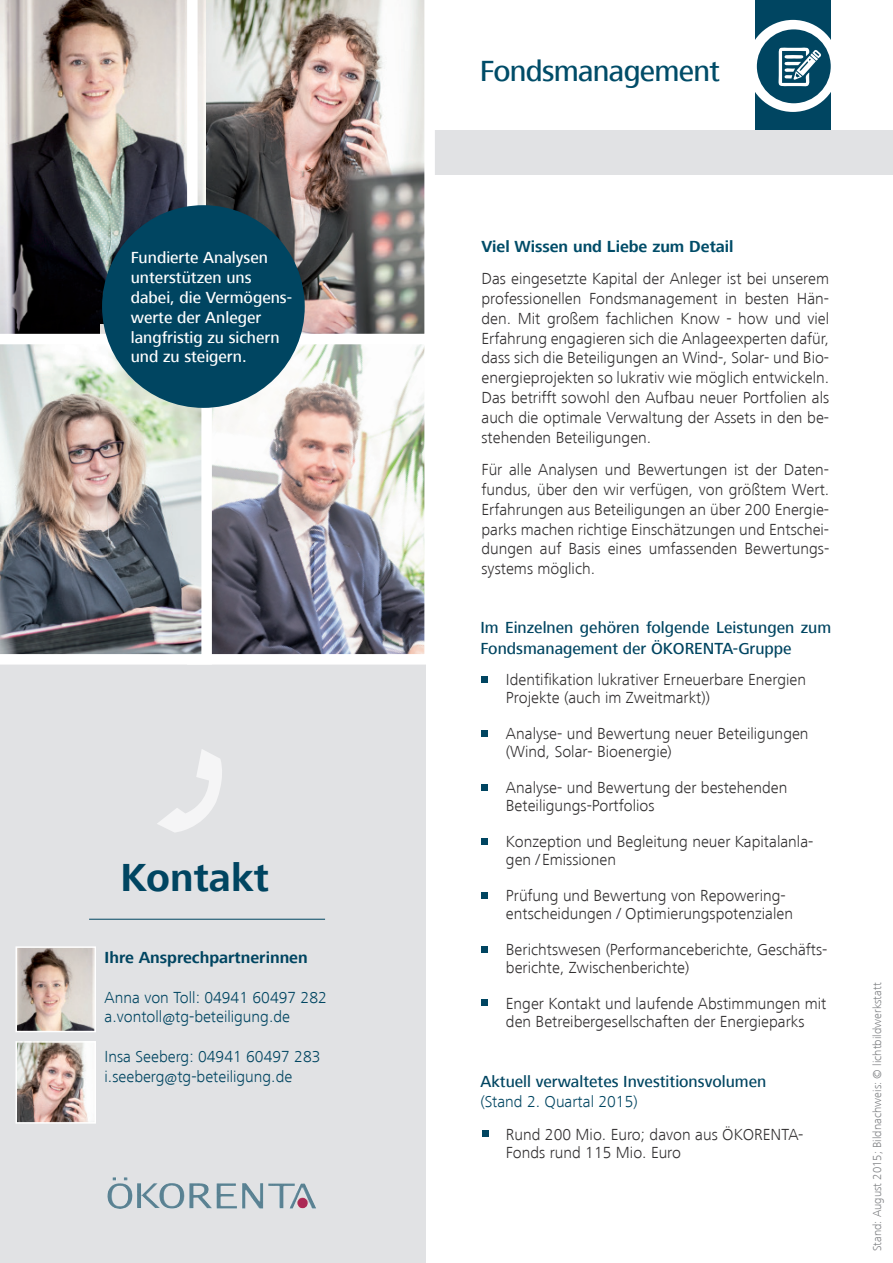
<style>
.page{position:relative;width:893px;height:1263px;background:#fff}
.page>*{position:absolute;margin:0;border:0;box-sizing:border-box;transform-origin:0 0}
.t1{font:700 40.35px "Frutiger Next LT";color:#004561}
.t2{font:500 30px "Frutiger Next LT";letter-spacing:-.025em;color:#004c68}
.t3{font:300 16.5px/19.8px "Frutiger Next LT";color:#312f30}
.t4{font:300 16.5px/19.8px "Frutiger Next LT";color:#004561}
.t5{font:500 16.5px/21px "Frutiger Next LT";color:#004561}
.t6{font:500 16.5px/19.8px "Frutiger Next LT";color:#fff}
.t7{font:700 16.5px "Frutiger Next LT";color:#004c68}
.t8{font:700 16.5px "Frutiger Next LT";color:#004561}
.t9{font:300 12px "Frutiger Next LT";color:#808285}
.s1{color:#231f20}
</style>
<div class="page">
<div style="left:0;top:203px;width:425px;height:1060px;background:#e1e2e4"></div>
<img style="left:113px;top:1177px;width:72px;height:31px">
<div style="left:0;top:130px;width:893px;height:44px;background:#e1e2e4"></div>
<img style="left:0;top:0;width:187px;height:334px">
<img style="left:18px;top:949px;width:75px;height:80px">
<div style="left:15px;top:946px;width:81px;height:86px;border:2px solid #fff"></div>
<img style="left:187px;top:0;width:248px;height:334px">
<img style="left:18px;top:1044px;width:75px;height:76px">
<div style="left:15px;top:1041px;width:81px;height:82px;border:2px solid #fff"></div>
<img style="left:212px;top:345px;width:212px;height:308px">
<div style="left:187px;top:334px;width:248px;height:330px;border:10px solid #fff"></div>
<svg style="left:483px;top:1130px;width:6px;height:6px"></svg>
<div style="left:482px;top:730px;width:6px;height:7px;background:#004561"></div>
<div style="left:482px;top:676px;width:6px;height:7px;background:#004561"></div>
<div style="left:482px;top:784px;width:6px;height:7px;background:#004561"></div>
<svg style="left:482px;top:838px;width:6px;height:6px"></svg>
<svg style="left:482px;top:892px;width:6px;height:6px"></svg>
<div style="left:482px;top:946px;width:6px;height:7px;background:#004561"></div>
<svg style="left:482px;top:1000px;width:6px;height:6px"></svg>
<img style="left:0;top:334px;width:212px;height:330px">
<div style="left:102px;top:205px;width:203px;height:203px;background:#004561;border-radius:50%"></div>
<svg style="left:157px;top:749px;width:65px;height:83px"></svg>
<div style="left:755px;top:0;width:76px;height:130px;background:#004561"></div>
<div style="left:747px;top:20px;width:92px;height:92px;background:#fff;border-radius:50%"></div>
<div style="left:757px;top:29px;width:74px;height:74px;background:#004561;border-radius:50%"></div>
<svg style="left:778px;top:47px;width:43px;height:40px"></svg>
<hr style="left:89px;top:919px;width:236px;height:1px;background:#004561">
<p class="t6" style="left:131px;top:248px;width:163px">Fundierte Analysen unterstützen uns dabei, die Vermögens&shy;werte der Anleger langfristig zu sichern und zu steigern.</p>
<h1 class="t1" style="left:120px;top:855px;width:150px">Kontakt</h1>
<p class="t8" style="left:105px;top:948px;width:205px">Ihre Ansprechpartnerinnen</p>
<p class="t4" style="left:105px;top:987px;width:224px">Anna von Toll: 04941 60497 282 a.vontoll@tg-beteiligung.de</p>
<p class="t4" style="left:105px;top:1047px;width:217px">Insa Seeberg: 04941 60497 283 i.seeberg@tg-beteiligung.de</p>
<h2 class="t2" style="left:480px;top:54px;width:241px">Fondsmanagement</h2>
<p class="t7" style="left:481px;top:237px;width:254px">Viel Wissen und Liebe zum Detail</p>
<p class="t3" style="left:481px;top:269px;width:349px;text-align:justify">Das eingesetzte Kapital der Anleger ist bei unserem professionellen Fondsmanagement in besten Hän&shy;den. Mit großem fachlichen Know - how und viel Erfahrung engagieren sich die Anlageexperten dafür, dass sich die Beteiligungen an Wind-, Solar- und Bio&shy;energieprojekten so lukrativ wie möglich entwickeln.<br>Das betrifft sowohl den Aufbau neuer Portfolien als auch die optimale Verwaltung der Assets in den be&shy;stehenden Beteiligungen.</p>
<p class="t3" style="left:481px;top:460px;width:349px;text-align:justify">Für alle Analysen und Bewertungen ist der Daten&shy;fundus, über den wir verfügen, von größtem Wert.<br>Erfahrungen aus Beteiligungen an über 200 Energie&shy;parks machen richtige Einschätzungen und Entschei&shy;dungen auf Basis eines umfassenden Bewertungs&shy;systems möglich.</p>
<p class="t5" style="left:480px;top:617px;width:352px">Im Einzelnen gehören folgende Leistungen zum<br>Fondsmanagement der ÖKORENTA-Gruppe</p>
<p class="t3" style="left:506px;top:671px;width:302px;line-height:18px;text-indent:-26px"><span class="s1">•</span> Identifikation lukrativer Erneuerbare Energien<br>Projekte (auch im Zweitmarkt))</p>
<p class="t3" style="left:506px;top:725px;width:304px;line-height:18px;text-indent:-26px">• Analyse- und Bewertung neuer Beteiligungen (Wind, Solar- Bioenergie)</p>
<p class="t3" style="left:506px;top:779px;width:283px;line-height:18px;text-indent:-25px">• Analyse- und Bewertung der bestehenden<br>Beteiligungs-Portfolios</p>
<p class="t3" style="left:506px;top:833px;width:309px;line-height:18px;text-indent:-26px">• Konzeption und Begleitung neuer Kapitalanla&shy;gen / Emissionen</p>
<p class="t3" style="left:506px;top:887px;width:289px;line-height:18px;text-indent:-26px">• Prüfung und Bewertung von Repowering&shy;entscheidungen / Optimierungspotenzialen</p>
<p class="t3" style="left:506px;top:941px;width:323px;line-height:18px;text-indent:-26px">• Berichtswesen (Performanceberichte, Geschäfts&shy;berichte, Zwischenberichte)</p>
<p class="t3" style="left:480px;top:995px;width:347px;line-height:18px;text-align:center">• Enger Kontakt und laufende Abstimmungen mit den Betreibergesellschaften der Energieparks</p>
<p class="t5" style="left:480px;top:1071px;width:287px">Aktuell verwaltetes Investitionsvolumen</p>
<p class="t4" style="left:480px;top:1092px;width:159px">(Stand 2. Quartal 2015)</p>
<p class="t3" style="left:506px;top:1125px;width:299px;line-height:18px;text-indent:-26px"><span class="s1">•</span> Rund 200 Mio. Euro; davon aus ÖKORENTA-<br>Fonds rund 115 Mio. Euro</p>
<p class="t9" style="left:870px;top:1251px;width:270px;rotate:-90deg">Stand: August 2015; Bildnachweis: © lichtbildwerkstatt</p>
</div>
